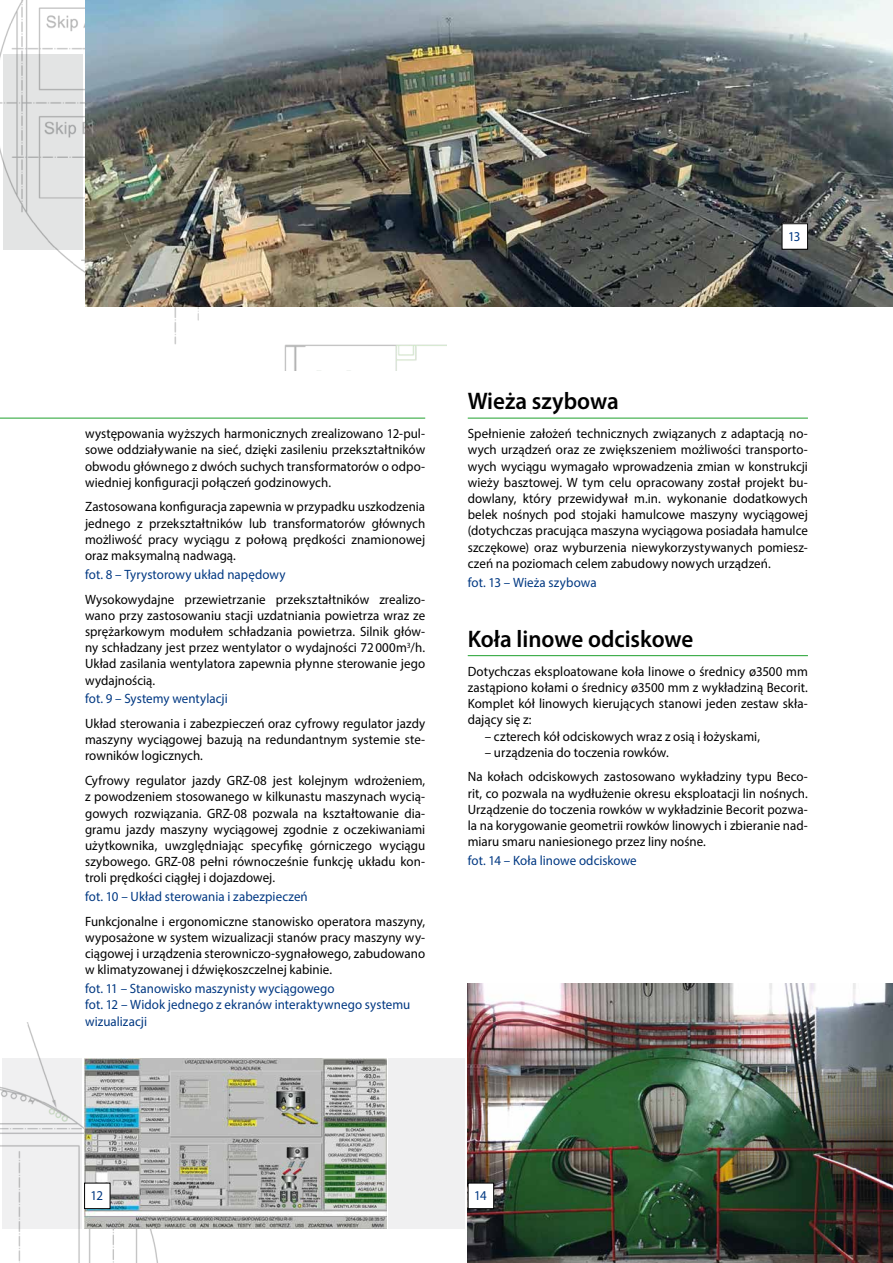
<style>
.page{position:relative;width:893px;height:1263px;background:#fff}
.page>*{position:absolute;margin:0;border:0;box-sizing:border-box;transform-origin:0 0}
.t1{font:600 24px "Myriad Pro";color:#000;scale:.96 1}
.t2{font:13.5px/16.2px "Myriad Pro";letter-spacing:.005em;color:#000;text-align:justify;scale:.96 1}
.t3{font:13.5px/16.2px "Myriad Pro";letter-spacing:.005em;color:#003882;scale:.96 1}
</style>
<div class="page">
<div style="left:389px;top:1059px;width:76px;height:170px;background:#f0f0f1"></div>
<img style="left:0;top:0;width:446px;height:370px">
<img style="left:0;top:1022px;width:204px;height:241px">
<img style="left:85px;top:0;width:808px;height:306px">
<img style="left:468px;top:984px;width:425px;height:279px">
<div style="left:782px;top:224px;width:25px;height:25px;background:#fff"></div>
<div style="left:782px;top:223px;width:26px;height:27px;border:1px solid #000"></div>
<div style="left:468px;top:1183px;width:26px;height:25px;background:#fff"></div>
<div style="left:468px;top:1183px;width:26px;height:26px;border:1px solid #000"></div>
<img style="left:84px;top:1059px;width:302px;height:170px">
<div style="left:85px;top:1183px;width:25px;height:25px;background:#fff"></div>
<div style="left:84px;top:1183px;width:26px;height:26px;border:1px solid #000"></div>
<hr style="left:0;top:418px;width:425px;height:1px;background:#1fa12e">
<hr style="left:468px;top:418px;width:340px;height:1px;background:#1fa12e">
<hr style="left:468px;top:655px;width:340px;height:1px;background:#1fa12e">
<p class="t3" style="left:788px;top:228px;width:15px">13</p>
<p class="t2" style="left:85px;top:425px;width:356px">występowania wyższych harmonicznych zrealizowano 12-pul&shy;sowe oddziaływanie na sieć, dzięki zasileniu przekształtników obwodu głównego z dwóch suchych transformatorów o odpo&shy;wiedniej konfiguracji połączeń godzinowych.</p>
<p class="t2" style="left:85px;top:499px;width:356px">Zastosowana konfiguracja zapewnia w przypadku uszkodzenia jednego z przekształtników lub transformatorów głównych możliwość pracy wyciągu z połową prędkości znamionowej oraz maksymalną nadwagą.</p>
<p class="t3" style="left:85px;top:566px;width:210px">fot. 8 – Tyrystorowy układ napędowy</p>
<p class="t2" style="left:85px;top:591px;width:356px">Wysokowydajne przewietrzanie przekształtników zrealizo&shy;wano przy zastosowaniu stacji uzdatniania powietrza wraz ze sprężarkowym modułem schładzania powietrza. Silnik głów&shy;ny schładzany jest przez wentylator o wydajności 72000m<sup>3</sup>/h.<br>Układ zasilania wentylatora zapewnia płynne sterowanie jego wydajnością.</p>
<p class="t3" style="left:85px;top:690px;width:150px">fot. 9 – Systemy wentylacji</p>
<p class="t2" style="left:85px;top:715px;width:356px">Układ sterowania i zabezpieczeń oraz cyfrowy regulator jazdy maszyny wyciągowej bazują na redundantnym systemie ste&shy;rowników logicznych.</p>
<p class="t2" style="left:85px;top:772px;width:356px">Cyfrowy regulator jazdy GRZ-08 jest kolejnym wdrożeniem, z powodzeniem stosowanego w kilkunastu maszynach wycią&shy;gowych rozwiązania. GRZ-08 pozwala na kształtowanie dia&shy;gramu jazdy maszyny wyciągowej zgodnie z oczekiwaniami użytkownika, uwzględniając specyfikę górniczego wyciągu szybowego. GRZ-08 pełni równocześnie funkcję układu kon&shy;troli prędkości ciągłej i dojazdowej.</p>
<p class="t3" style="left:85px;top:888px;width:234px">fot. 10 – Układ sterowania i zabezpieczeń</p>
<p class="t2" style="left:85px;top:913px;width:356px">Funkcjonalne i ergonomiczne stanowisko operatora maszyny, wyposażone w system wizualizacji stanów pracy maszyny wy&shy;ciągowej i urządzenia sterowniczo-sygnałowego, zabudowano w klimatyzowanej i dźwiękoszczelnej kabinie.</p>
<p class="t3" style="left:85px;top:980px;width:340px">fot. 11 – Stanowisko maszynisty wyciągowego<br>fot. 12 – Widok jednego z ekranów interaktywnego systemu wizualizacji</p>
<h1 class="t1" style="left:468px;top:386px;width:159px">Wieża szybowa</h1>
<p class="t2" style="left:468px;top:425px;width:356px">Spełnienie założeń technicznych związanych z adaptacją no&shy;wych urządzeń oraz ze zwiększeniem możliwości transporto&shy;wych wyciągu wymagało wprowadzenia zmian w konstrukcji wieży basztowej. W tym celu opracowany został projekt bu&shy;dowlany, który przewidywał m.in. wykonanie dodatkowych belek nośnych pod stojaki hamulcowe maszyny wyciągowej (dotychczas pracująca maszyna wyciągowa posiadała hamulce szczękowe) oraz wyburzenia niewykorzystywanych pomiesz&shy;czeń na poziomach celem zabudowy nowych urządzeń.</p>
<p class="t3" style="left:468px;top:574px;width:136px">fot. 13 – Wieża szybowa</p>
<h1 class="t1" style="left:468px;top:623px;width:237px">Koła linowe odciskowe</h1>
<p class="t2" style="left:468px;top:663px;width:356px">Dotychczas eksploatowane koła linowe o średnicy ø3500 mm zastąpiono kołami o średnicy ø3500 mm z wykładziną Becorit.<br>Komplet kół linowych kierujących stanowi jeden zestaw skła&shy;dający się z:</p>
<p class="t2" style="left:485px;top:728px;width:288px">– czterech kół odciskowych wraz z osią i łożyskami,</p>
<p class="t2" style="left:468px;top:740px;width:356px;line-height:24.8px;text-indent:17px">– urządzenia do toczenia rowków.<br>Na kołach odciskowych zastosowano wykładziny typu Beco-</p>
<p class="t2" style="left:468px;top:785px;width:356px">rit, co pozwala na wydłużenie okresu eksploatacji lin nośnych.<br>Urządzenie do toczenia rowków w wykładzinie Becorit pozwa&shy;la na korygowanie geometrii rowków linowych i zbieranie nad&shy;miaru smaru naniesionego przez liny nośne.</p>
<p class="t3" style="left:468px;top:852px;width:177px">fot. 14 – Koła linowe odciskowe</p>
<p class="t3" style="left:91px;top:1187px;width:14px">12</p>
<p class="t3" style="left:474px;top:1187px;width:15px">14</p>
</div>
